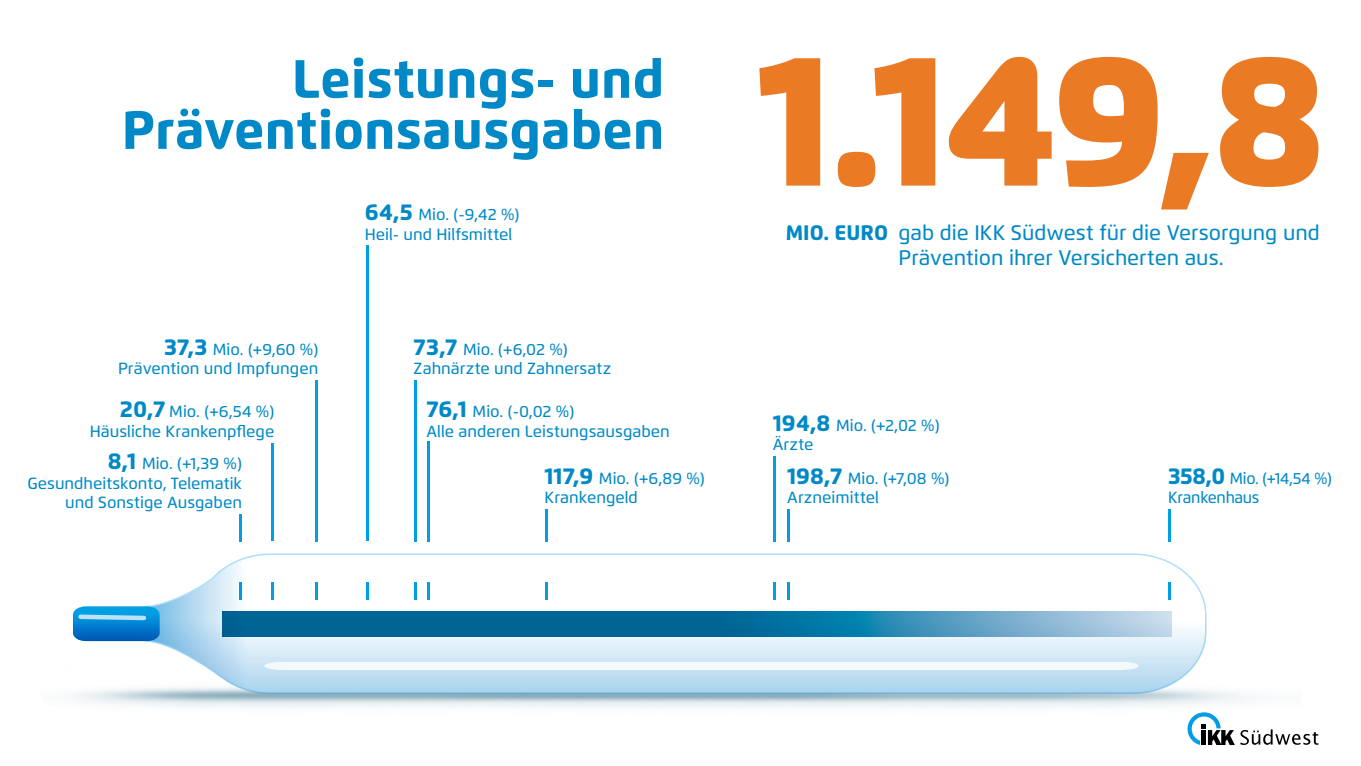
<style>
.page{position:relative;width:1361px;height:766px;background:#fff}
.page>*{position:absolute;margin:0;border:0;box-sizing:border-box;transform-origin:0 0}
.t1{font:900 187.65px "Flexo";color:#ea7a24}
.t2{font:800 53.7px/51px "Flexo";color:#0089c6;text-align:right}
.t3{font:500 21px/25.5px "Flexo";color:#0089c6}
.t4{font:800 21px "Flexo";color:#0089c6}
.t5{font:500 16.2px/19.4px "Flexo";color:#0089c6}
.t6{font:500 16.2px/19.4px "Flexo";letter-spacing:-.02em;color:#0089c6}
.s1{font-weight:800;font-size:22.8px}
</style>
<div class="page">
<hr style="left:1168px;top:509px;width:3px;height:32px;background:#009ee3">
<hr style="left:787px;top:509px;width:3px;height:32px;background:#009ee3">
<hr style="left:545px;top:509px;width:3px;height:32px;background:#009ee3">
<hr style="left:366px;top:245px;width:3px;height:296px;background:#009ee3">
<hr style="left:414px;top:379px;width:3px;height:162px;background:#009ee3">
<hr style="left:773px;top:456px;width:2px;height:85px;background:#009ee3">
<hr style="left:271px;top:443px;width:3px;height:98px;background:#009ee3">
<hr style="left:239px;top:514px;width:3px;height:27px;background:#009ee3">
<hr style="left:427px;top:441px;width:3px;height:100px;background:#009ee3">
<svg style="left:1187px;top:712px;width:131px;height:32px"></svg>
<hr style="left:315px;top:380px;width:3px;height:161px;background:#009ee3">
<svg style="left:79px;top:553px;width:1128px;height:141px"></svg>
<svg style="left:73px;top:606px;width:87px;height:35px;background:#1a8dd4"></svg>
<div style="left:264px;top:662px;width:27px;height:7px;background:#f4f9fc;border-radius:50%"></div>
<div style="left:1112px;top:662px;width:26px;height:7px;background:#f4f9fc;border-radius:50%"></div>
<div style="left:277px;top:662px;width:848px;height:7px;background:#f4f9fc"></div>
<h2 class="t2" style="left:122px;top:53px;width:544px">Leistungs- und<br>Präventionsausgaben</h2>
<p class="t5" style="left:118px;top:339px;width:202px;text-align:right"><span class="s1">37,3</span> Mio. (+9,60 %)<br>Prävention und Impfungen</p>
<p class="t5" style="left:90px;top:402px;width:186px;text-align:right"><span class="s1">20,7</span> Mio. (+6,54 %)<br>Häusliche Krankenpflege</p>
<p class="t5" style="left:27px;top:453px;width:216px;text-align:right"><span class="s1">8,1</span> Mio. (+1,39 %)<br>Gesundheitskonto, Telematik und Sonstige Ausgaben</p>
<p class="t5" style="left:365px;top:205px;width:156px"><span class="s1">64,5</span> Mio. (-9,42 %)<br>Heil- und Hilfsmittel</p>
<p class="t5" style="left:414px;top:339px;width:199px"><span class="s1">73,7</span> Mio. (+6,02 %)<br>Zahnärzte und Zahnersatz</p>
<p class="t5" style="left:426px;top:402px;width:245px"><span class="s1">76,1</span> Mio. (-0,02 %)<br>Alle anderen Leistungsausgaben</p>
<p class="t5" style="left:544px;top:468px;width:162px"><span class="s1">117,9</span> Mio. (+6,89 %)<br>Krankengeld</p>
<h1 class="t1" style="left:755px;top:4px;width:572px">1.149,8</h1>
<p class="t4" style="left:786px;top:219px;width:104px">MIO. EURO</p>
<p class="t3" style="left:898px;top:219px;width:423px">gab die IKK Südwest für die Versorgung und<br>Prävention ihrer Versicherten aus.</p>
<p class="t5" style="left:773px;top:415px;width:168px"><span class="s1">194,8</span> Mio. (+2,02 %)<br>Ärzte</p>
<p class="t5" style="left:787px;top:468px;width:164px"><span class="s1">198,7</span> Mio. (+7,08 %)<br>Arzneimittel</p>
<p class="t6" style="left:1168px;top:468px;width:165px"><span class="s1">358,0</span> Mio. (+14,54 %)<br>Krankenhaus</p>
</div>
